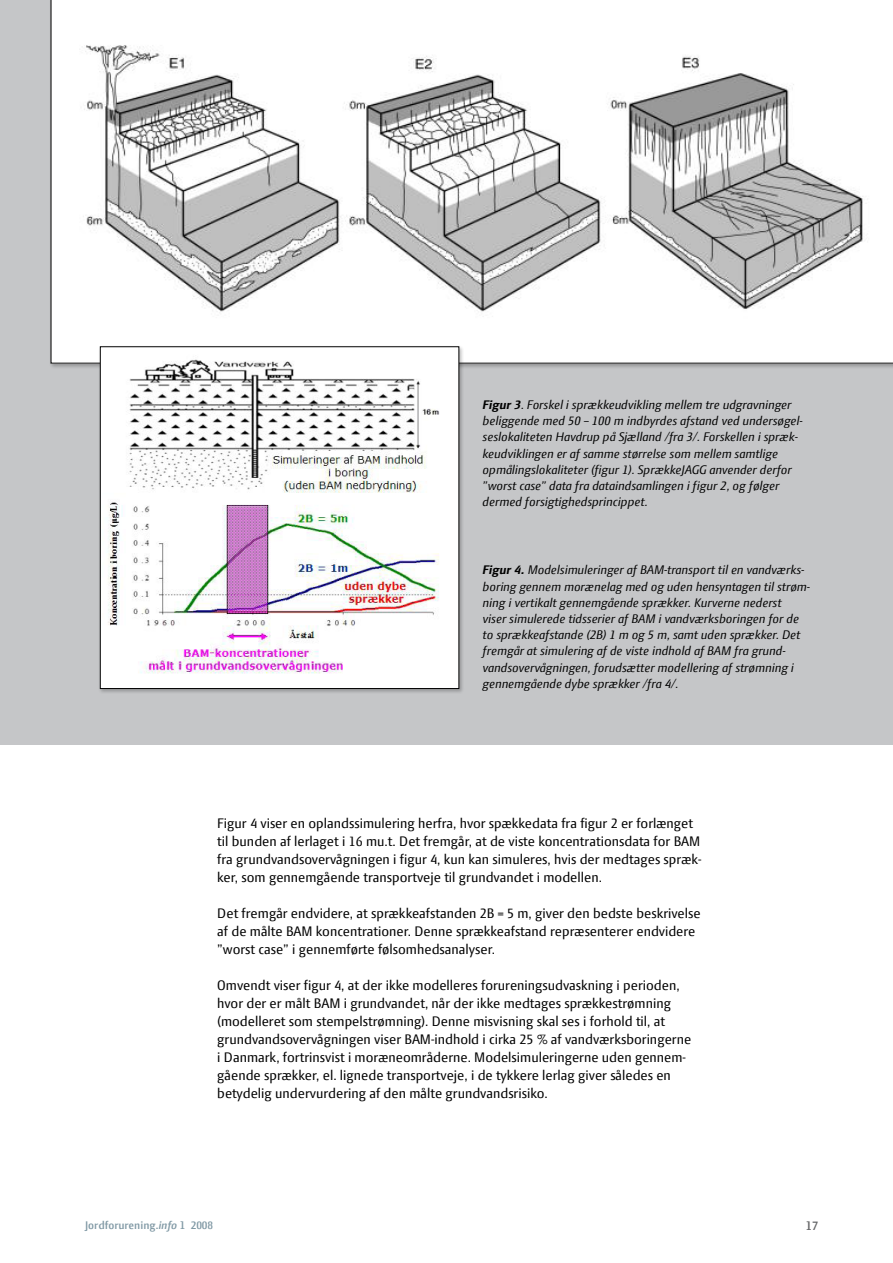
<style>
.page{position:relative;width:893px;height:1263px;background:#fff}
.page>*{position:absolute;margin:0;border:0;box-sizing:border-box;transform-origin:0 0}
.t1{font:15px/18px "Press Sans";color:#000}
.t2{font:italic 13.5px/16.2px "Press Sans";color:#000}
.t3{font:600 13.5px "Press Sans";color:#646567}
.t4{font:600 12px "Press Sans";color:#7f98a4}
.s1{font-weight:700}
.s2{font-style:italic}
</style>
<div class="page">
<div style="left:0;top:0;width:893px;height:745px;background:#c5c6c8"></div>
<div style="left:49px;top:0;width:844px;height:375px;background:#000;opacity:.25"></div>
<svg style="left:51px;top:0;width:842px;height:363px"></svg>
<div style="left:98px;top:345px;width:373px;height:355px;background:#000;opacity:.25"></div>
<img style="left:102px;top:348px;width:355px;height:339px">
<div style="left:100px;top:346px;width:359px;height:343px;border:1px solid #000"></div>
<p class="t2" style="left:483px;top:397px;width:321px"><span class="s1">Figur 3</span>. Forskel i sprækkeudvikling mellem tre udgravninger beliggende med 50 – 100 m indbyrdes afstand ved undersøgel&shy;seslokaliteten Havdrup på Sjælland /fra 3/. Forskellen i spræk&shy;keudviklingen er af samme størrelse som mellem samtlige opmålingslokaliteter (figur 1). SprækkeJAGG anvender derfor ”worst case” data fra dataindsamlingen i figur 2, og følger dermed forsigtighedsprincippet.</p>
<p class="t2" style="left:483px;top:562px;width:329px"><span class="s1">Figur 4.</span> Modelsimuleringer af BAM-transport til en vandværks&shy;boring gennem morænelag med og uden hensyntagen til strøm&shy;ning i vertikalt gennemgående sprækker. Kurverne nederst<br>viser simulerede tidsserier af BAM i vandværksboringen for de to sprækkeafstande (2B) 1 m og 5 m, samt uden sprækker. Det fremgår at simulering af de viste indhold af BAM fra grund&shy;vandsovervågningen, forudsætter modellering af strømning i gennemgående dybe sprækker /fra 4/.</p>
<p class="t1" style="left:217px;top:816px;width:486px">Figur 4 viser en oplandssimulering herfra, hvor spækkedata fra figur 2 er forlænget til bunden af lerlaget i 16 mu.t. Det fremgår, at de viste koncentrationsdata for BAM fra grundvandsovervågningen i figur 4, kun kan simuleres, hvis der medtages spræk&shy;ker, som gennemgående transportveje til grundvandet i modellen.</p>
<p class="t1" style="left:217px;top:906px;width:485px">Det fremgår endvidere, at sprækkeafstanden 2B = 5 m, giver den bedste beskrivelse af de målte BAM koncentrationer. Denne sprækkeafstand repræsenterer endvidere ”worst case” i gennemførte følsomhedsanalyser.</p>
<p class="t1" style="left:217px;top:978px;width:475px">Omvendt viser figur 4, at der ikke modelleres forureningsudvaskning i perioden, hvor der er målt BAM i grundvandet, når der ikke medtages sprækkestrømning (modelleret som stempelstrømning). Denne misvisning skal ses i forhold til, at grundvandsovervågningen viser BAM-indhold i cirka 25 % af vandværksboringerne i Danmark, fortrinsvist i moræneområderne. Modelsimuleringerne uden gennem&shy;gående sprækker, el. lignede transportveje, i de tykkere lerlag giver således en betydelig undervurdering af den målte grundvandsrisiko.</p>
<p class="t4" style="left:85px;top:1219px;width:130px">Jordforurening.<span class="s2">info</span> 1 2008</p>
<p class="t3" style="left:806px;top:1219px;width:14px">17</p>
</div>
